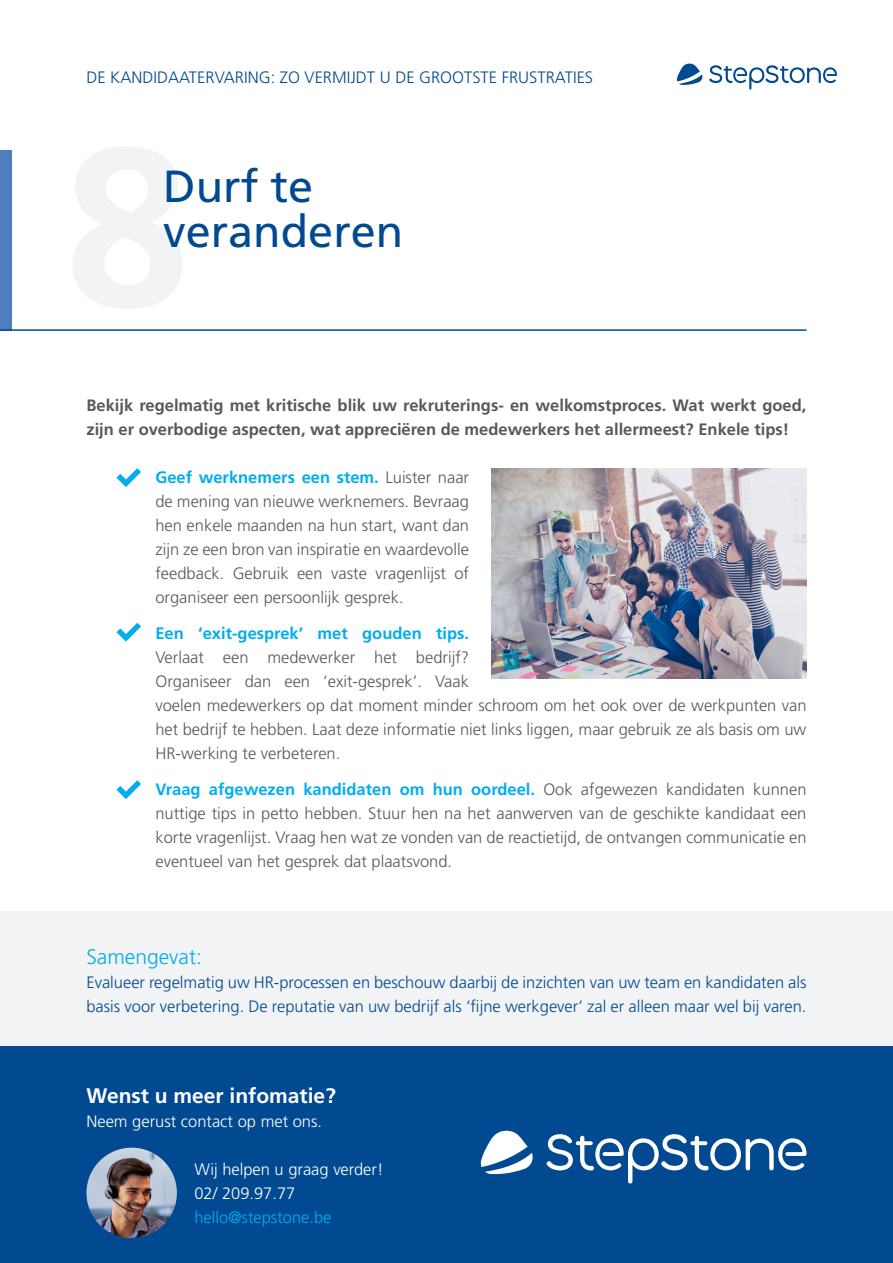
<style>
.page{position:relative;width:893px;height:1263px;background:#fff}
.page>*{position:absolute;margin:0;border:0;box-sizing:border-box;transform-origin:0 0}
.t1{font:45px "Frutiger LT Std";color:#014990}
.t2{font:700 21px "Frutiger LT Std";color:#fff}
.t3{font:300 21px "Frutiger LT Std";color:#00adef}
.t4{font:300 16.5px/24px "Frutiger LT Std";color:#57585a;text-align:justify}
.t5{font:300 16.5px/24px "Frutiger LT Std";color:#014990}
.t6{font:700 16.5px/24px "Frutiger LT Std";color:#57585a}
.t7{font:300 16.5px "Frutiger LT Std";color:#fff}
.t8{font:300 16.5px "Frutiger LT Std";color:#00adef}
.s1{font-weight:700;color:#00adef}
</style>
<div class="page">
<div style="left:0;top:1045px;width:893px;height:218px;background:#014990"></div>
<div style="left:0;top:151px;width:12px;height:180px;background:#4f7ec0"></div>
<hr style="left:0;top:329px;width:806px;height:2px;background:#014990">
<svg style="left:677px;top:63px;width:26px;height:22px"></svg>
<svg style="left:709px;top:65px;width:128px;height:25px"></svg>
<svg style="left:116px;top:468px;width:25px;height:19px"></svg>
<svg style="left:116px;top:623px;width:25px;height:19px"></svg>
<svg style="left:116px;top:780px;width:25px;height:19px"></svg>
<div style="left:0;top:911px;width:893px;height:134px;background:#f2f3f4"></div>
<img style="left:86px;top:1147px;width:91px;height:91px;border-radius:45px">
<svg style="left:480px;top:1130px;width:53px;height:44px"></svg>
<svg style="left:547px;top:1134px;width:259px;height:49px"></svg>
<img style="left:492px;top:468px;width:314px;height:210px">
<p class="t5" style="left:86px;top:66px;width:508px">DE KANDIDAATERVARING: ZO VERMIJDT U DE GROOTSTE FRUSTRATIES</p>
<p class="t1" style="left:163px;top:160px;width:152px">Durf te</p>
<p class="t1" style="left:163px;top:205px;width:242px">veranderen</p>
<p class="t6" style="left:86px;top:393px;width:721px">Bekijk regelmatig met kritische blik uw rekruterings- en welkomstproces. Wat werkt goed, zijn er overbodige aspecten, wat appreciëren de medewerkers het allermeest? Enkele tips!</p>
<p class="t4" style="left:155px;top:465px;width:315px"><span class="s1">Geef werknemers een stem.</span> Luister naar de mening van nieuwe werknemers. Bevraag hen enkele maanden na hun start, want dan zijn ze een bron van inspiratie en waardevolle feedback. Gebruik een vaste vragenlijst of organiseer een persoonlijk gesprek.</p>
<p class="t4" style="left:155px;top:621px;width:653px;text-align:left"><span class="s1">Een ‘exit-gesprek’ met gouden tips.<br></span>Verlaat een medewerker het bedrijf?<br>Organiseer dan een ‘exit-gesprek’. Vaak<br>voelen medewerkers op dat moment minder schroom om het ook over de werkpunten van het bedrijf te hebben. Laat deze informatie niet links liggen, maar gebruik ze als basis om uw HR-werking te verbeteren.</p>
<p class="t4" style="left:155px;top:777px;width:653px"><span class="s1">Vraag afgewezen kandidaten om hun oordeel.</span> Ook afgewezen kandidaten kunnen nuttige tips in petto hebben. Stuur hen na het aanwerven van de geschikte kandidaat een korte vragenlijst. Vraag hen wat ze vonden van de reactietijd, de ontvangen communicatie en eventueel van het gesprek dat plaatsvond.</p>
<p class="t3" style="left:86px;top:944px;width:117px">Samengevat:</p>
<p class="t5" style="left:86px;top:970px;width:721px">Evalueer regelmatig uw HR-processen en beschouw daarbij de inzichten van uw team en kandidaten als basis voor verbetering. De reputatie van uw bedrijf als ‘fijne werkgever’ zal er alleen maar wel bij varen.</p>
<p class="t2" style="left:86px;top:1083px;width:251px">Wenst u meer infomatie?</p>
<p class="t7" style="left:86px;top:1112px;width:237px">Neem gerust contact op met ons.</p>
<p class="t7" style="left:194px;top:1160px;width:190px">Wij helpen u graag verder!</p>
<p class="t7" style="left:194px;top:1184px;width:102px">02/ 209.97.77</p>
<p class="t8" style="left:194px;top:1208px;width:138px">hello@stepstone.be</p>
</div>
